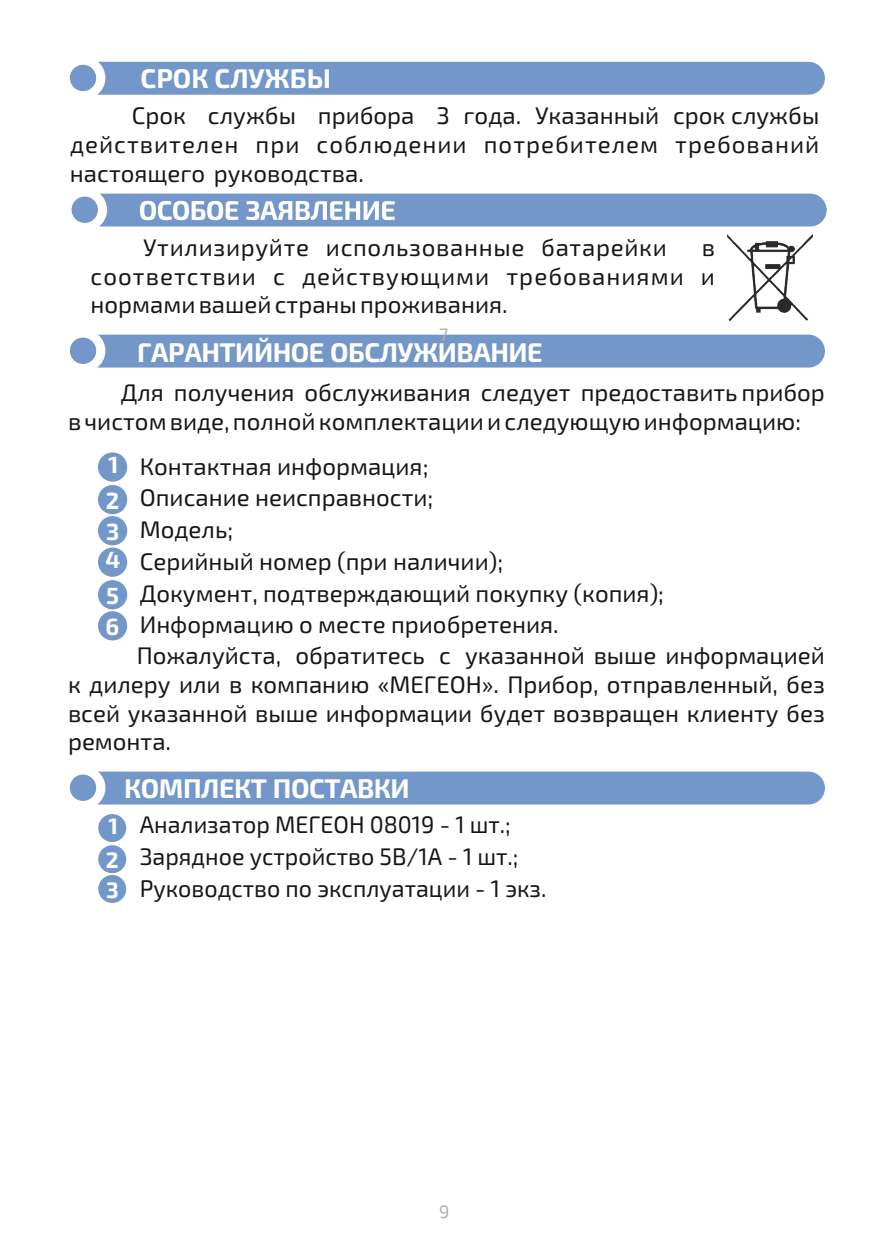
<style>
.page{position:relative;width:893px;height:1259px;background:#fff}
.page>*{position:absolute;margin:0;border:0;box-sizing:border-box;transform-origin:0 0}
.t1{font:700 27px "Exo 2.0";letter-spacing:-.02em;color:#fff}
.t2{font:700 27px "Exo 2.0";color:#fff}
.t3{font:24px/28.8px "Exo 2.0";color:#151616}
.t4{font:24px "Exo 2.0";letter-spacing:.03em;color:#151616}
.t5{font:700 23.4px/36px "Exo 2.0";color:#fff}
.t6{font:700 22.5px/34.2px "Exo 2.0";color:#fff}
.t7{font:18px "Exo 2.0";color:#afb0b0}
</style>
<div class="page">
<div style="left:70px;top:771px;width:755px;height:33px;background:#7297c8"></div>
<div style="left:98px;top:814px;width:28px;height:28px;background:#7297c8;border-radius:50%"></div>
<div style="left:98px;top:845px;width:28px;height:28px;background:#7297c8;border-radius:50%"></div>
<div style="left:98px;top:875px;width:28px;height:28px;background:#7297c8;border-radius:50%"></div>
<div style="left:70px;top:335px;width:755px;height:32px;background:#7297c8"></div>
<div style="left:98px;top:452px;width:29px;height:30px;background:#7297c8;border-radius:50%"></div>
<div style="left:98px;top:485px;width:29px;height:29px;background:#7297c8;border-radius:50%"></div>
<div style="left:98px;top:516px;width:29px;height:29px;background:#7297c8;border-radius:50%"></div>
<div style="left:98px;top:547px;width:29px;height:30px;background:#7297c8;border-radius:50%"></div>
<div style="left:98px;top:580px;width:29px;height:29px;background:#7297c8;border-radius:50%"></div>
<div style="left:98px;top:611px;width:29px;height:29px;background:#7297c8;border-radius:50%"></div>
<div style="left:70px;top:62px;width:755px;height:33px;background:#7297c8"></div>
<svg style="left:72px;top:194px;width:755px;height:32px"></svg>
<img style="left:728px;top:234px;width:85px;height:87px">
<p class="t2" style="left:140px;top:69px;width:192px">СРОК СЛУЖБЫ</p>
<p class="t3" style="left:70px;top:104px;width:751px;text-align:justify;text-indent:62px">Срок службы прибора 3 года. Указанный срок службы действителен при соблюдении потребителем требований настоящего руководства.</p>
<p class="t4" style="left:143px;top:239px;width:525px">Утилизируйте использованные батарейки</p>
<p class="t3" style="left:91px;top:235px;width:626px;text-align:justify;text-indent:611px">в соответствии с действующими требованиями и нормами вашей страны проживания.</p>
<p class="t7" style="left:439px;top:328px;width:11px">7</p>
<p class="t1" style="left:137px;top:343px;width:407px">ГАРАНТИЙНОЕ ОБСЛУЖИВАНИЕ</p>
<p class="t3" style="left:68px;top:381px;width:758px;text-indent:53px">Для получения обслуживания следует предоставить прибор в чистом виде, полной комплектации и следующую информацию:</p>
<p class="t3" style="left:140px;top:453px;width:526px;line-height:31.8px">Контактная информация;<br>Описание неисправности;<br>Модель;<br>Серийный номер (при наличии);<br>Документ, подтверждающий покупку (копия);<br>Информацию о месте приобретения.</p>
<p class="t5" style="left:106px;top:449px;width:15px">1<br>2</p>
<p class="t5" style="left:105px;top:520px;width:16px;line-height:28.2px">3<br>4</p>
<p class="t5" style="left:106px;top:583px;width:15px;line-height:31.2px">5<br>6</p>
<p class="t3" style="left:68px;top:643px;width:758px;text-align:justify;text-indent:69px">Пожалуйста, обратитесь с указанной выше информацией к дилеру или в компанию «МЕГЕОН». Прибор, отправленный, без всей указанной выше информации будет возвращен клиенту без ремонта.</p>
<p class="t6" style="left:106px;top:811px;width:14px">1<br>2</p>
<p class="t6" style="left:106px;top:875px;width:14px">3</p>
<p class="t1" style="left:124px;top:779px;width:287px">КОМПЛЕКТ ПОСТАВКИ</p>
<p class="t3" style="left:140px;top:811px;width:408px;line-height:31.8px">Анализатор МЕГЕОН 08019 - 1 шт.;<br>Зарядное устройство 5В/1А - 1 шт.;<br>Руководство по эксплуатации - 1 экз.</p>
<p class="t7" style="left:439px;top:1205px;width:12px">9</p>
</div>
